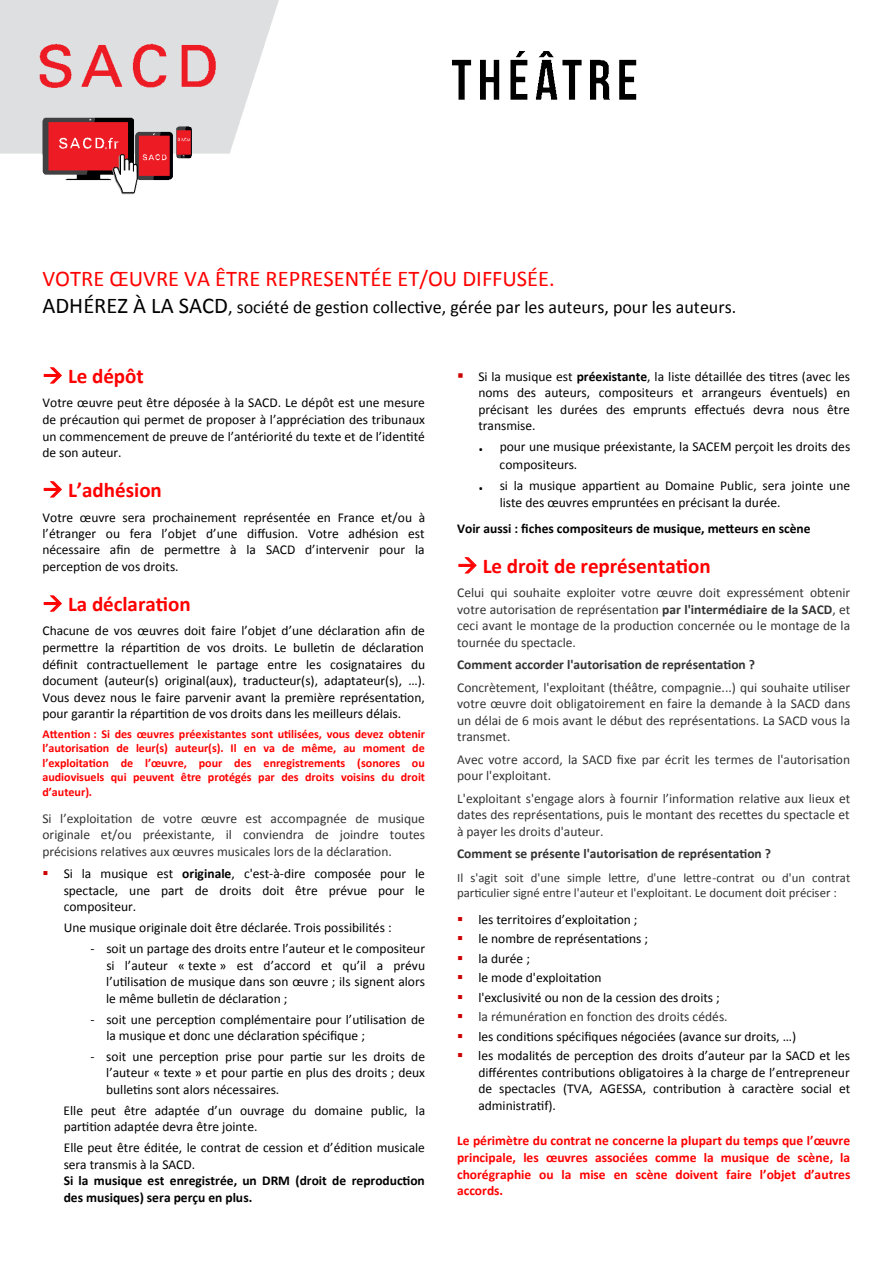
<style>
.page{position:relative;width:893px;height:1263px;background:#fff}
.page>*{position:absolute;margin:0;border:0;box-sizing:border-box;transform-origin:0 0}
.t1{font:22.5px "Calibri";color:#f00}
.t2{font:700 21px "Calibri";color:#f00}
.t3{font:18px "Calibri";color:#000}
.t4{font:13.5px/16.5px "Calibri";color:#000;text-align:justify}
.t5{font:13.5px/16.5px "Calibri";color:#333;text-align:justify}
.t6{font:700 13.5px/16.5px "Calibri";letter-spacing:-.005em;color:#f00;text-align:justify}
.t7{font:700 13.5px/16.4px "Calibri";color:#000}
.t8{font:700 13.5px "Calibri";color:#333}
.t9{font:12.75px/15.5px "Calibri";letter-spacing:-.005em;color:#333}
.t10{font:700 12px/14.7px "Calibri";color:#f00;text-align:justify}
.s1{font-size:22.5px}
.s2{color:#c00}
.s3{font-weight:700}
.s4{font-weight:700;font-size:18px}
</style>
<div class="page">
<img style="left:0;top:0;width:636px;height:195px">
<svg style="left:44px;top:367px;width:18px;height:17px"></svg>
<svg style="left:44px;top:481px;width:18px;height:17px"></svg>
<svg style="left:44px;top:595px;width:18px;height:17px"></svg>
<svg style="left:458px;top:557px;width:19px;height:17px"></svg>
<h1 class="t1" style="left:42px;top:264px;width:514px">VOTRE ŒUVRE VA ÊTRE REPRESENTÉE ET/OU DIFFUSÉE.</h1>
<h3 class="t3" style="left:42px;top:295px;width:695px"><span class="s1">ADHÉREZ À LA SACD</span>, société de gestion collective, gérée par les auteurs, pour les auteurs.</h3>
<h2 class="t2" style="left:42px;top:363px;width:103px">→ Le dépôt</h2>
<p class="t4" style="left:42px;top:395px;width:384px">Votre œuvre peut être déposée à la SACD. Le dépôt est une mesure de précaution qui permet de proposer à l’appréciation des tribunaux un commencement de preuve de l’antériorité du texte et de l’identité de son auteur.</p>
<h2 class="t2" style="left:42px;top:477px;width:121px">→ L’adhésion</h2>
<p class="t4" style="left:42px;top:509px;width:384px">Votre œuvre sera prochainement représentée en France et/ou à l’étranger ou fera l’objet d’une diffusion. Votre adhésion est nécessaire afin de permettre à la SACD d’intervenir pour la perception de vos droits.</p>
<h2 class="t2" style="left:42px;top:591px;width:150px">→ La déclaration</h2>
<p class="t4" style="left:42px;top:623px;width:384px">Chacune de vos œuvres doit faire l’objet d’une déclaration afin de permettre la répartition de vos droits. Le bulletin de déclaration définit contractuellement le partage entre les cosignataires du document (auteur(s) original(aux), traducteur(s), adaptateur(s), …).<br>Vous devez nous le faire parvenir avant la première représentation, pour garantir la répartition de vos droits dans les meilleurs délais.</p>
<p class="t10" style="left:42px;top:726px;width:384px">Attention : Si des œuvres préexistantes sont utilisées, vous devez obtenir l’autorisation de leur(s) auteur(s). Il en va de même, au moment de l’exploitation de l’œuvre, pour des enregistrements (sonores ou audiovisuels qui peuvent être protégés par des droits voisins du droit d’auteur).</p>
<p class="t5" style="left:42px;top:810px;width:384px">Si l’exploitation de votre œuvre est accompagnée de musique originale et/ou préexistante, il conviendra de joindre toutes précisions relatives aux œuvres musicales lors de la déclaration.</p>
<p class="t4" style="left:64px;top:865px;width:363px;text-indent:-21px"><span class="s2">▪</span> Si la musique est <span class="s3">originale</span>, c'est-à-dire composée pour le spectacle, une part de droits doit être prévue pour le compositeur.</p>
<p class="t4" style="left:64px;top:919px;width:329px">Une musique originale doit être déclarée. Trois possibilités :</p>
<p class="t4" style="left:106px;top:940px;width:320px;text-indent:-16px">- soit un partage des droits entre l’auteur et le compositeur si l’auteur « texte » est d’accord et qu’il a prévu l’utilisation de musique dans son œuvre ; ils signent alors le même bulletin de déclaration ;</p>
<p class="t4" style="left:106px;top:1011px;width:320px;text-indent:-16px">- soit une perception complémentaire pour l’utilisation de la musique et donc une déclaration spécifique ;</p>
<p class="t4" style="left:106px;top:1048px;width:320px;text-indent:-16px">- soit une perception prise pour partie sur les droits de l’auteur « texte » et pour partie en plus des droits ; deux bulletins sont alors nécessaires.</p>
<p class="t4" style="left:64px;top:1102px;width:363px">Elle peut être adaptée d’un ouvrage du domaine public, la partition adaptée devra être jointe.</p>
<p class="t4" style="left:64px;top:1140px;width:363px">Elle peut être éditée, le contrat de cession et d’édition musicale sera transmis à la SACD.</p>
<p class="t7" style="left:64px;top:1173px;width:363px">Si la musique est enregistrée, un DRM (droit de reproduction des musiques) sera perçu en plus.</p>
<p class="t4" style="left:478px;top:368px;width:373px;text-indent:-21px"><span class="s2">▪</span> Si la musique est <span class="s3">préexistante</span>, la liste détaillée des titres (avec les noms des auteurs, compositeurs et arrangeurs éventuels) en précisant les durées des emprunts effectués devra nous être transmise.</p>
<p class="t4" style="left:500px;top:438px;width:352px;line-height:17.7px;text-indent:-21px"><span class="s4">.</span> pour une musique préexistante, la SACEM perçoit les droits des compositeurs.</p>
<p class="t4" style="left:500px;top:476px;width:352px;line-height:17.7px;text-indent:-21px"><span class="s4">.</span> si la musique appartient au Domaine Public, sera jointe une liste des œuvres empruntées en précisant la durée.</p>
<p class="t7" style="left:457px;top:520px;width:355px">Voir aussi : fiches compositeurs de musique, metteurs en scène</p>
<h2 class="t2" style="left:457px;top:553px;width:255px">→ Le droit de représentation</h2>
<p class="t5" style="left:457px;top:585px;width:395px">Celui qui souhaite exploiter votre œuvre doit expressément obtenir votre autorisation de représentation <span class="s3">par l'intermédiaire de la SACD</span>, et ceci avant le montage de la production concernée ou le montage de la tournée du spectacle.</p>
<p class="t8" style="left:457px;top:656px;width:299px">Comment accorder l'autorisation de représentation ?</p>
<p class="t5" style="left:457px;top:679px;width:395px">Concrètement, l'exploitant (théâtre, compagnie...) qui souhaite utiliser votre œuvre doit obligatoirement en faire la demande à la SACD dans un délai de 6 mois avant le début des représentations. La SACD vous la transmet.</p>
<p class="t5" style="left:457px;top:751px;width:394px">Avec votre accord, la SACD fixe par écrit les termes de l'autorisation pour l'exploitant.</p>
<p class="t5" style="left:457px;top:790px;width:395px">L'exploitant s'engage alors à fournir l’information relative aux lieux et dates des représentations, puis le montant des recettes du spectacle et à payer les droits d'auteur.</p>
<p class="t8" style="left:457px;top:845px;width:315px">Comment se présente l'autorisation de représentation ?</p>
<p class="t9" style="left:457px;top:870px;width:395px">Il s'agit soit d'une simple lettre, d'une lettre-contrat ou d'un contrat particulier signé entre l'auteur et l'exploitant. Le document doit préciser :</p>
<p class="t4" style="left:457px;top:911px;width:182px"><span class="s2">▪</span> les territoires d’exploitation ;</p>
<p class="t4" style="left:457px;top:931px;width:192px"><span class="s2">▪</span> le nombre de représentations ;</p>
<p class="t4" style="left:457px;top:950px;width:74px"><span class="s2">▪</span> la durée ;</p>
<p class="t4" style="left:457px;top:970px;width:146px"><span class="s2">▪</span> le mode d'exploitation</p>
<p class="t4" style="left:457px;top:989px;width:264px"><span class="s2">▪</span> l'exclusivité ou non de la cession des droits ;</p>
<p class="t5" style="left:457px;top:1008px;width:272px"><span class="s2">▪</span> la rémunération en fonction des droits cédés.</p>
<p class="t4" style="left:457px;top:1028px;width:341px"><span class="s2">▪</span> les conditions spécifiques négociées (avance sur droits, …)</p>
<p class="t4" style="left:478px;top:1047px;width:373px;text-indent:-21px"><span class="s2">▪</span> les modalités de perception des droits d’auteur par la SACD et les différentes contributions obligatoires à la charge de l’entrepreneur de spectacles (TVA, AGESSA, contribution à caractère social et administratif).</p>
<p class="t6" style="left:457px;top:1133px;width:395px">Le périmètre du contrat ne concerne la plupart du temps que l’œuvre principale, les œuvres associées comme la musique de scène, la chorégraphie ou la mise en scène doivent faire l’objet d’autres accords.</p>
</div>
